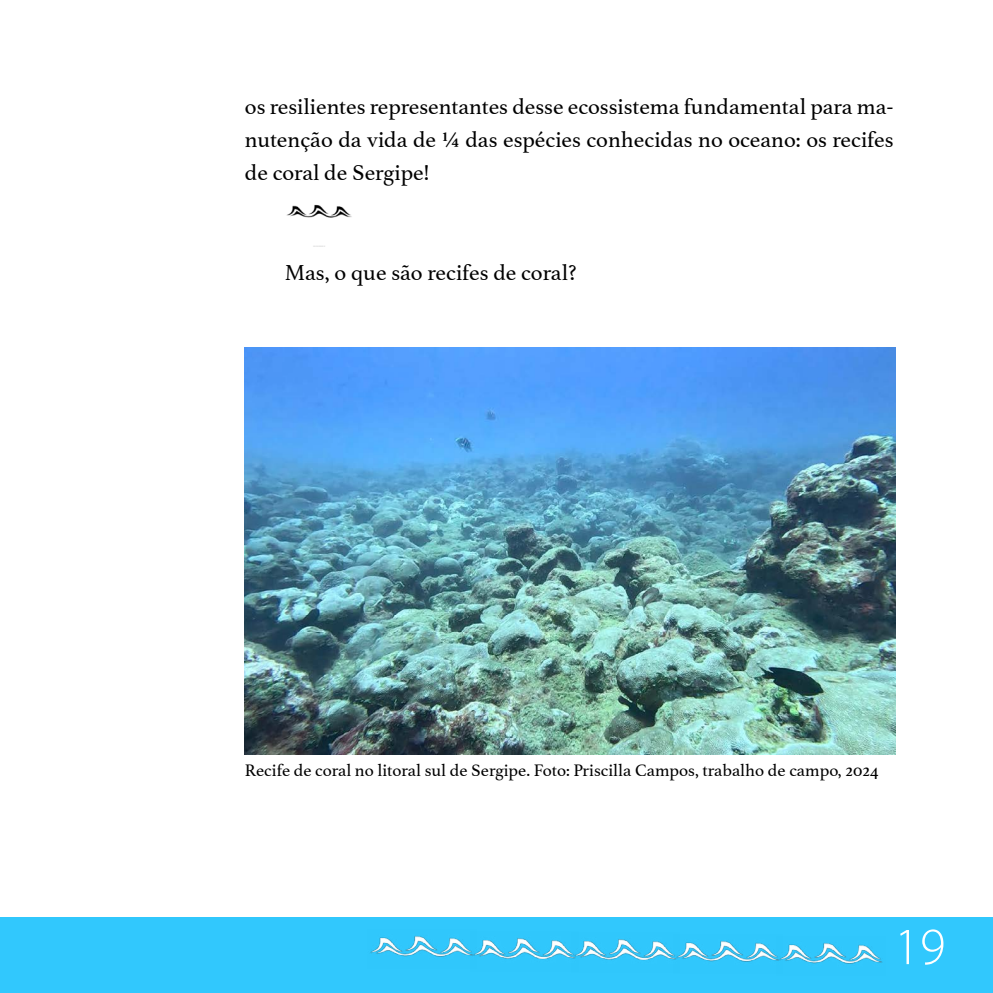
<style>
.page{position:relative;width:993px;height:993px;background:#fff}
.page>*{position:absolute;margin:0;border:0;box-sizing:border-box;transform-origin:0 0}
.t1{font:300 52.5px "Myriad Pro";color:#fff}
.t2{font:22.75px/33.2px "Athelas";color:#000;text-align:justify}
.t3{font:17.5px "Athelas";color:#000}
</style>
<div class="page">
<div style="left:0;top:916px;width:992px;height:76px;background:#31c8fd"></div>
<img style="left:476px;top:938px;width:95px;height:22px">
<img style="left:370px;top:936px;width:106px;height:21px">
<img style="left:571px;top:939px;width:102px;height:22px">
<img style="left:782px;top:943px;width:101px;height:21px">
<img style="left:673px;top:941px;width:109px;height:21px">
<img style="left:244px;top:347px;width:651px;height:407px">
<img style="left:286px;top:204px;width:66px;height:42px">
<p class="t2" style="left:245px;top:89px;width:650px">os resilientes representantes desse ecossistema fundamental para ma&shy;nutenção da vida de ¼ das espécies conhecidas no oceano: os recifes de coral de Sergipe!</p>
<p class="t2" style="left:284px;top:255px;width:293px">Mas, o que são recifes de coral?</p>
<p class="t3" style="left:245px;top:755px;width:635px">Recife de coral no litoral sul de Sergipe. Foto: Priscilla Campos, trabalho de campo, 2024</p>
<h1 class="t1" style="left:893px;top:914px;width:53px">19</h1>
</div>
